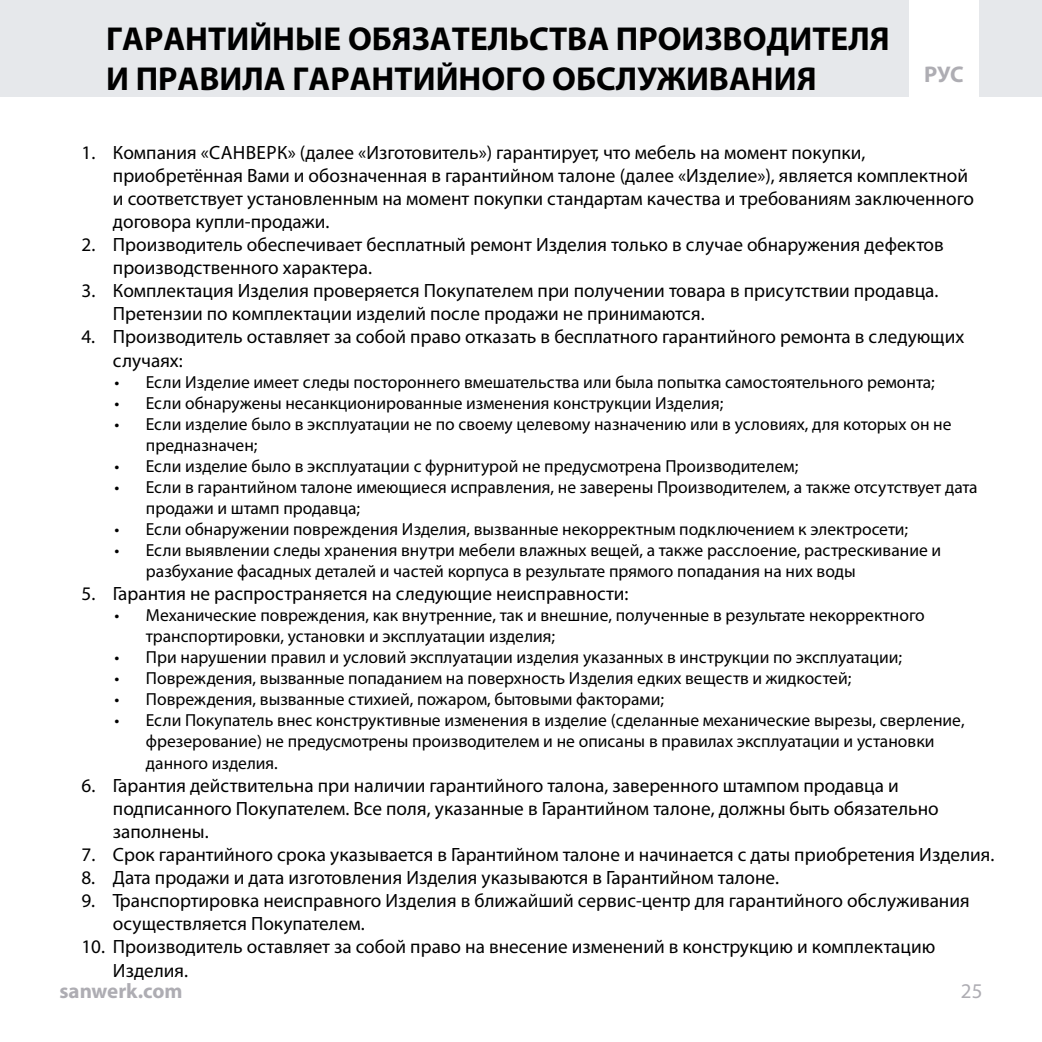
<style>
.page{position:relative;width:1042px;height:1042px;background:#fff}
.page>*{position:absolute;margin:0;border:0;box-sizing:border-box;transform-origin:0 0}
.t1{font:700 33.25px/39.9px "Myriad Pro";color:#000}
.t2{font:700 22.75px "Myriad Pro";color:#aeadb3}
.t3{font:700 21px "Myriad Pro";color:#aeadb3}
.t4{font:21px "Myriad Pro";color:#aeadb3}
.t5{font:19.25px/23.1px "Myriad Pro";color:#000}
.t6{font:17.5px/21px "Myriad Pro";color:#000}
</style>
<div class="page">
<h1 class="t1" style="left:106px;top:18px;width:785px">ГАРАНТИЙНЫЕ ОБЯЗАТЕЛЬСТВА ПРОИЗВОДИТЕЛЯ<br>И ПРАВИЛА ГАРАНТИЙНОГО ОБСЛУЖИВАНИЯ</h1>
<h2 class="t2" style="left:924px;top:60px;width:41px">РУС</h2>
<p class="t5" style="left:113px;top:140px;width:862px;text-indent:-31px">1. Компания «САНВЕРК» (далее «Изготовитель») гарантирует, что мебель на момент покупки, приобретённая Вами и обозначенная в гарантийном талоне (далее «Изделие»), является комплектной и соответствует установленным на момент покупки стандартам качества и требованиям заключенного договора купли-продажи.</p>
<p class="t5" style="left:113px;top:233px;width:832px;text-indent:-31px">2. Производитель обеспечивает бесплатный ремонт Изделия только в случае обнаружения дефектов производственного характера.</p>
<p class="t5" style="left:113px;top:279px;width:827px;text-indent:-31px">3. Комплектация Изделия проверяется Покупателем при получении товара в присутствии продавца.<br>Претензии по комплектации изделий после продажи не принимаются.</p>
<p class="t5" style="left:113px;top:325px;width:853px;text-indent:-31px">4. Производитель оставляет за собой право отказать в бесплатного гарантийного ремонта в следующих случаях:</p>
<p class="t6" style="left:114px;top:371px;width:822px">• Если Изделие имеет следы постороннего вмешательства или была попытка самостоятельного ремонта;</p>
<p class="t6" style="left:114px;top:392px;width:610px">• Если обнаружены несанкционированные изменения конструкции Изделия;</p>
<p class="t6" style="left:146px;top:413px;width:807px;text-indent:-31px">• Если изделие было в эксплуатации не по своему целевому назначению или в условиях, для которых он не предназначен;</p>
<p class="t6" style="left:114px;top:455px;width:685px">• Если изделие было в эксплуатации с фурнитурой не предусмотрена Производителем;</p>
<p class="t6" style="left:146px;top:476px;width:833px;text-indent:-31px">• Если в гарантийном талоне имеющиеся исправления, не заверены Производителем, а также отсутствует дата продажи и штамп продавца;</p>
<p class="t6" style="left:114px;top:518px;width:795px">• Если обнаружении повреждения Изделия, вызванные некорректным подключением к электросети;</p>
<p class="t6" style="left:146px;top:539px;width:797px;text-indent:-31px">• Если выявлении следы хранения внутри мебели влажных вещей, а также расслоение, растрескивание и разбухание фасадных деталей и частей корпуса в результате прямого попадания на них воды</p>
<p class="t5" style="left:81px;top:582px;width:548px">5. Гарантия не распространяется на следующие неисправности:</p>
<p class="t6" style="left:146px;top:604px;width:780px;text-indent:-31px">• Механические повреждения, как внутренние, так и внешние, полученные в результате некорректного транспортировки, установки и эксплуатации изделия;</p>
<p class="t6" style="left:114px;top:646px;width:789px">• При нарушении правил и условий эксплуатации изделия указанных в инструкции по эксплуатации;</p>
<p class="t6" style="left:114px;top:667px;width:738px">• Повреждения, вызванные попаданием на поверхность Изделия едких веществ и жидкостей;</p>
<p class="t6" style="left:114px;top:688px;width:551px">• Повреждения, вызванные стихией, пожаром, бытовыми факторами;</p>
<p class="t6" style="left:146px;top:709px;width:820px;text-indent:-32px">• Если Покупатель внес конструктивные изменения в изделие (сделанные механические вырезы, сверление, фрезерование) не предусмотрены производителем и не описаны в правилах эксплуатации и установки данного изделия.</p>
<p class="t5" style="left:113px;top:773px;width:827px;text-indent:-31px">6. Гарантия действительна при наличии гарантийного талона, заверенного штампом продавца и подписанного Покупателем. Все поля, указанные в Гарантийном талоне, должны быть обязательно заполнены.</p>
<p class="t5" style="left:81px;top:843px;width:914px">7. Срок гарантийного срока указывается в Гарантийном талоне и начинается с даты приобретения Изделия.</p>
<p class="t5" style="left:81px;top:866px;width:699px">8. Дата продажи и дата изготовления Изделия указываются в Гарантийном талоне.</p>
<p class="t5" style="left:113px;top:889px;width:858px;text-indent:-31px">9. Транспортировка неисправного Изделия в ближайший сервис-центр для гарантийного обслуживания осуществляется Покупателем.</p>
<p class="t5" style="left:113px;top:935px;width:824px;text-indent:-31px">10. Производитель оставляет за собой право на внесение изменений в конструкцию и комплектацию<br>Изделия.</p>
<p class="t3" style="left:60px;top:977px;width:125px">sanwerk.com</p>
<p class="t4" style="left:961px;top:978px;width:23px">25</p>
</div>
